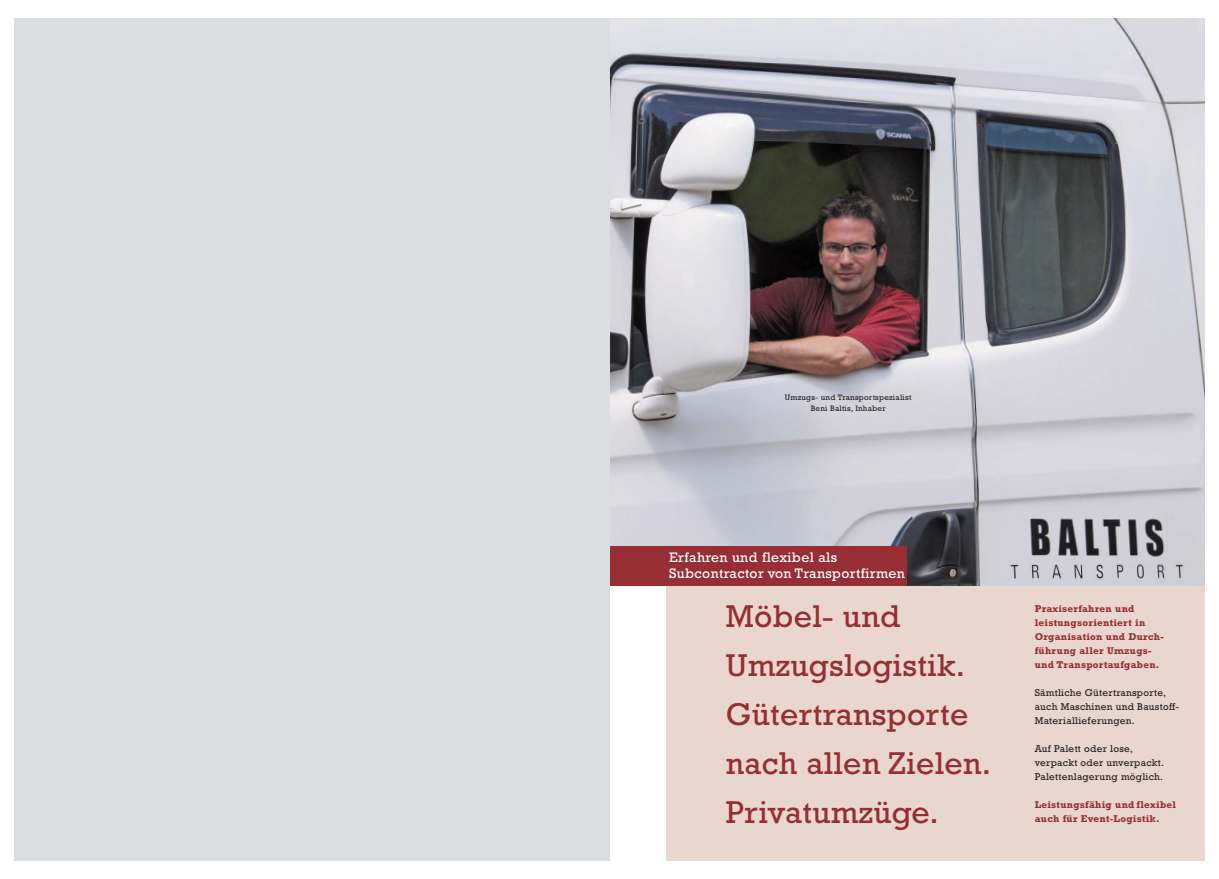
<style>
.page{position:relative;width:1219px;height:879px;background:#fff}
.page>*{position:absolute;margin:0;border:0;box-sizing:border-box;transform-origin:0 0}
.t1{font:32px/49px "Rockwell";letter-spacing:.01em;color:#962e34}
.t2{font:14px/16px "Rockwell";letter-spacing:.025em;color:#fff}
.t3{font:700 10px/14px "Rockwell";letter-spacing:.03em;color:#962e34}
.t4{font:10px/14px "Rockwell";letter-spacing:.025em;color:#231f20}
.t5{font:8px/11px "Rockwell";letter-spacing:.025em;color:#231f20;text-align:center}
</style>
<div class="page">
<div style="left:666px;top:585px;width:539px;height:275px;background:#e9d6ce"></div>
<img style="left:609px;top:18px;width:596px;height:567px">
<div style="left:609px;top:546px;width:298px;height:39px;background:#962e34"></div>
<div style="left:14px;top:18px;width:595px;height:842px;background:#dcddde"></div>
<p class="t5" style="left:785px;top:393px;width:128px">Umzugs- und Transportspezialist<br>Beni Baltis, Inhaber</p>
<h2 class="t2" style="left:669px;top:551px;width:237px">Erfahren und flexibel als<br>Subcontractor von Transportfirmen</h2>
<h1 class="t1" style="left:726px;top:595px;width:267px">Möbel- und<br>Umzugslogistik.<br>Gütertransporte nach allen Zielen.<br>Privatumzüge.</h1>
<p class="t3" style="left:1035px;top:603px;width:131px">Praxiserfahren und leistungsorientiert in<br>Organi sation und Durch&shy;führung aller Umzugs&shy;und Transportaufgaben.</p>
<p class="t4" style="left:1035px;top:687px;width:146px">Sämtliche Gütertransporte, auch Maschinen und Baustoff-<br>Materiallieferungen.</p>
<p class="t4" style="left:1035px;top:743px;width:131px">Auf Palett oder lose, verpackt oder unverpackt.<br>Palettenlagerung möglich.</p>
<p class="t3" style="left:1035px;top:799px;width:143px">Leistungsfähig und flexibel auch für Event-Logistik.</p>
</div>
